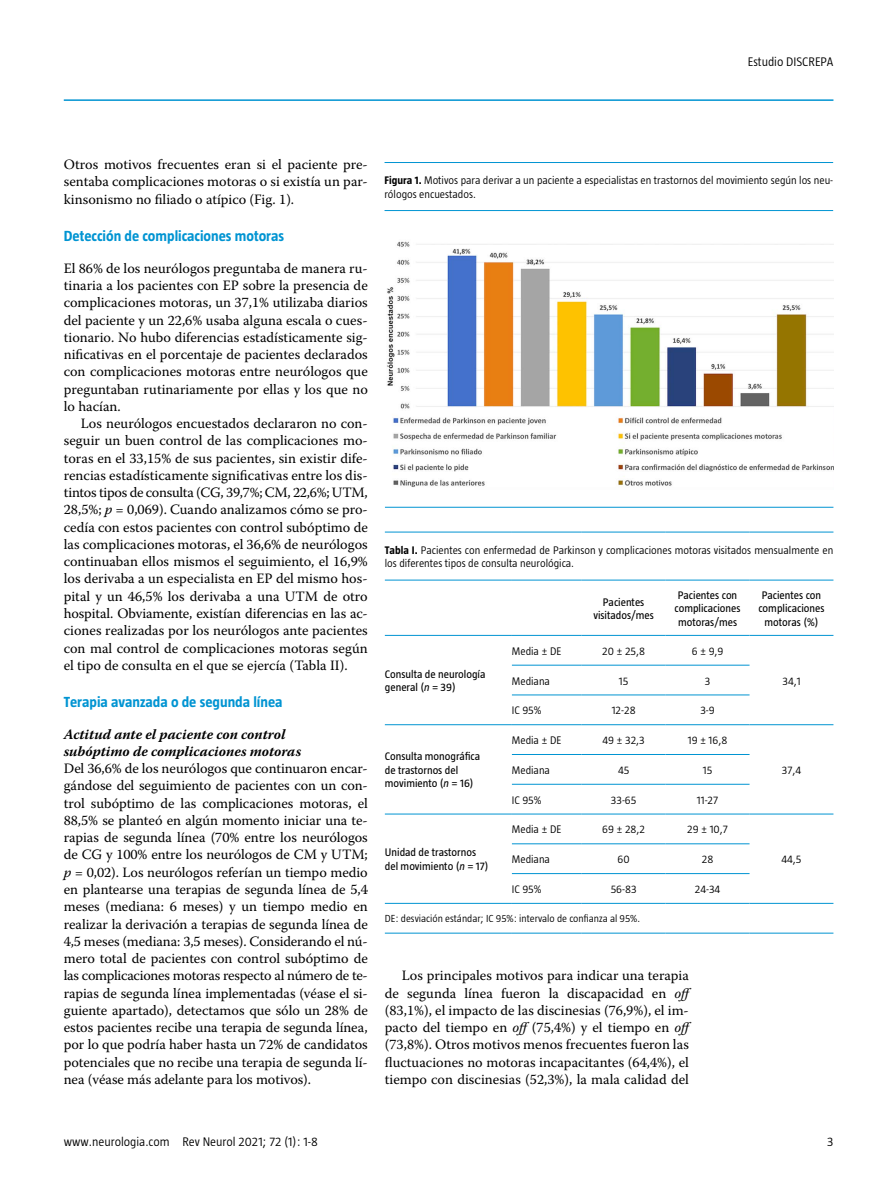
<style>
.page{position:relative;width:893px;height:1191px;background:#fff}
.page>*{position:absolute;margin:0;border:0;box-sizing:border-box;transform-origin:0 0}
.t1{font:700 15px "Taz";color:#0094d2}
.t2{font:14.25px/17.2px "Warnock Pro";color:#000;text-align:justify}
.t3{font:italic 700 14.25px/17.2px "Warnock Pro";color:#000}
.t4{font:300 12.75px "Taz";color:#000}
.t5{font:300 11.25px/13.5px "Taz";color:#000}
.t6{font:11.25px/13.5px "Taz";color:#000;text-align:center}
.t7{font:300 10.5px "Taz";color:#000}
.s1{font-style:italic}
.s2{font-weight:700}
</style>
<div class="page">
<hr style="left:64px;top:99px;width:769px;height:2px;background:#0094d2">
<hr style="left:385px;top:635px;width:127px;height:1px;background:#0094d2">
<hr style="left:512px;top:635px;width:70px;height:1px;background:#0094d2">
<hr style="left:582px;top:635px;width:84px;height:1px;background:#0094d2">
<hr style="left:666px;top:635px;width:83px;height:1px;background:#0094d2">
<hr style="left:749px;top:635px;width:84px;height:1px;background:#0094d2">
<hr style="left:512px;top:665px;width:70px;height:1px;background:#0094d2">
<hr style="left:582px;top:665px;width:84px;height:1px;background:#0094d2">
<hr style="left:666px;top:665px;width:83px;height:1px;background:#0094d2">
<hr style="left:512px;top:694px;width:70px;height:1px;background:#0094d2">
<hr style="left:582px;top:694px;width:84px;height:1px;background:#0094d2">
<hr style="left:666px;top:694px;width:83px;height:1px;background:#0094d2">
<hr style="left:385px;top:724px;width:127px;height:1px;background:#0094d2">
<hr style="left:512px;top:724px;width:70px;height:1px;background:#0094d2">
<hr style="left:582px;top:724px;width:84px;height:1px;background:#0094d2">
<hr style="left:666px;top:724px;width:83px;height:1px;background:#0094d2">
<hr style="left:749px;top:724px;width:84px;height:1px;background:#0094d2">
<hr style="left:512px;top:754px;width:70px;height:1px;background:#0094d2">
<hr style="left:582px;top:754px;width:84px;height:1px;background:#0094d2">
<hr style="left:666px;top:754px;width:83px;height:1px;background:#0094d2">
<hr style="left:512px;top:784px;width:70px;height:1px;background:#0094d2">
<hr style="left:582px;top:784px;width:84px;height:1px;background:#0094d2">
<hr style="left:666px;top:784px;width:83px;height:1px;background:#0094d2">
<hr style="left:385px;top:813px;width:127px;height:1px;background:#0094d2">
<hr style="left:512px;top:813px;width:70px;height:1px;background:#0094d2">
<hr style="left:582px;top:813px;width:84px;height:1px;background:#0094d2">
<hr style="left:666px;top:813px;width:83px;height:1px;background:#0094d2">
<hr style="left:749px;top:813px;width:84px;height:1px;background:#0094d2">
<hr style="left:512px;top:843px;width:70px;height:1px;background:#0094d2">
<hr style="left:582px;top:843px;width:84px;height:1px;background:#0094d2">
<hr style="left:666px;top:843px;width:83px;height:1px;background:#0094d2">
<hr style="left:512px;top:873px;width:70px;height:1px;background:#0094d2">
<hr style="left:582px;top:873px;width:84px;height:1px;background:#0094d2">
<hr style="left:666px;top:873px;width:83px;height:1px;background:#0094d2">
<hr style="left:385px;top:531px;width:127px;height:1px;background:#0094d2">
<hr style="left:512px;top:531px;width:70px;height:1px;background:#0094d2">
<hr style="left:582px;top:531px;width:84px;height:1px;background:#0094d2">
<hr style="left:666px;top:531px;width:83px;height:1px;background:#0094d2">
<hr style="left:749px;top:531px;width:84px;height:1px;background:#0094d2">
<hr style="left:385px;top:580px;width:127px;height:1px;background:#0094d2">
<hr style="left:512px;top:580px;width:70px;height:1px;background:#0094d2">
<hr style="left:582px;top:580px;width:84px;height:1px;background:#0094d2">
<hr style="left:666px;top:580px;width:83px;height:1px;background:#0094d2">
<hr style="left:749px;top:580px;width:84px;height:1px;background:#0094d2">
<hr style="left:385px;top:903px;width:127px;height:1px;background:#0094d2">
<hr style="left:512px;top:903px;width:70px;height:1px;background:#0094d2">
<hr style="left:582px;top:903px;width:84px;height:1px;background:#0094d2">
<hr style="left:666px;top:903px;width:83px;height:1px;background:#0094d2">
<hr style="left:749px;top:903px;width:84px;height:1px;background:#0094d2">
<hr style="left:385px;top:932px;width:127px;height:1px;background:#0094d2">
<hr style="left:512px;top:932px;width:70px;height:1px;background:#0094d2">
<hr style="left:582px;top:932px;width:84px;height:1px;background:#0094d2">
<hr style="left:666px;top:932px;width:83px;height:1px;background:#0094d2">
<hr style="left:749px;top:932px;width:84px;height:1px;background:#0094d2">
<hr style="left:385px;top:507px;width:448px;height:1px;background:#0094d2">
<hr style="left:385px;top:162px;width:448px;height:1px;background:#0094d2">
<hr style="left:385px;top:210px;width:448px;height:1px;background:#0094d2">
<img style="left:387px;top:241px;width:446px;height:246px">
<p class="t4" style="left:748px;top:54px;width:87px">Estudio DISCREPA</p>
<p class="t2" style="left:64px;top:156px;width:306px">Otros motivos frecuentes eran si el paciente pre&shy;sentaba complicaciones motoras o si existía un par&shy;kinsonismo no filiado o atípico (Fig. 1).</p>
<p class="t1" style="left:64px;top:228px;width:222px">Detección de complicaciones motoras</p>
<p class="t2" style="left:64px;top:259px;width:306px">El 86% de los neurólogos preguntaba de manera ru&shy;tinaria a los pacientes con EP sobre la presencia de complicaciones motoras, un 37,1% utilizaba diarios del paciente y un 22,6% usaba alguna escala o cues&shy;tionario. No hubo diferencias estadísticamente sig&shy;nificativas en el porcentaje de pacientes declarados con complicaciones motoras entre neurólogos que preguntaban rutinariamente por ellas y los que no lo hacían.</p>
<p class="t2" style="left:64px;top:414px;width:306px;text-indent:17px">Los neurólogos encuestados declararon no con&shy;seguir un buen control de las complicaciones mo&shy;toras en el 33,15% de sus pacientes, sin existir dife&shy;rencias estadísticamente significativas entre los dis&shy;tintos tipos de consulta (CG, 39,7%; CM, 22,6%; UTM, 28,5%; <span class="s1">p</span> = 0,069). Cuando analizamos cómo se pro&shy;cedía con estos pacientes con control subóptimo de las complicaciones motoras, el 36,6% de neurólogos continuaban ellos mismos el seguimiento, el 16,9% los derivaba a un especialista en EP del mismo hos&shy;pital y un 46,5% los derivaba a una UTM de otro hospital. Obviamente, existían diferencias en las ac&shy;ciones realizadas por los neurólogos ante pacientes con mal control de complicaciones motoras según el tipo de consulta en el que se ejercía (Tabla II).</p>
<p class="t1" style="left:64px;top:693px;width:220px">Terapia avanzada o de segunda línea</p>
<p class="t3" style="left:64px;top:725px;width:239px">Actitud ante el paciente con control subóptimo de complicaciones motoras</p>
<p class="t2" style="left:64px;top:759px;width:306px">Del 36,6% de los neurólogos que continuaron encar&shy;gándose del seguimiento de pacientes con un con&shy;trol subóptimo de las complicaciones motoras, el 88,5% se planteó en algún momento iniciar una te&shy;rapias de segunda línea (70% entre los neurólogos de CG y 100% entre los neurólogos de CM y UTM; <span class="s1">p</span> = 0,02). Los neurólogos referían un tiempo medio en plantearse una terapias de segunda línea de 5,4 meses (mediana: 6 meses) y un tiempo medio en realizar la derivación a terapias de segunda línea de 4,5 meses (mediana: 3,5 meses). Considerando el nú&shy;mero total de pacientes con control subóptimo de las complicaciones motoras respecto al número de te&shy;rapias de segunda línea implementadas (véase el si&shy;guiente apartado), detectamos que sólo un 28% de estos pacientes recibe una terapia de segunda línea, por lo que podría haber hasta un 72% de candidatos potenciales que no recibe una terapia de segunda lí&shy;nea (véase más adelante para los motivos).</p>
<p class="t5" style="left:385px;top:174px;width:450px"><span class="s2">Figura 1.</span> Motivos para derivar a un paciente a especialistas en trastornos del movimiento según los neu&shy;rólogos encuestados.</p>
<p class="t5" style="left:385px;top:543px;width:450px"><span class="s2">Tabla I.</span> Pacientes con enfermedad de Parkinson y complicaciones motoras visitados mensualmente en los diferentes tipos de consulta neurológica.</p>
<p class="t6" style="left:593px;top:595px;width:62px">Pacientes visitados/mes</p>
<p class="t6" style="left:674px;top:588px;width:68px">Pacientes con complicaciones motoras/mes</p>
<p class="t6" style="left:758px;top:588px;width:68px">Pacientes con complicaciones motoras (%)</p>
<p class="t6" style="left:385px;top:667px;width:102px;text-align:left">Consulta de neurología general (<span class="s1">n</span> = 39)</p>
<p class="t6" style="left:385px;top:749px;width:97px;text-align:left">Consulta monográfica de trastornos del movimiento (<span class="s1">n</span> = 16)</p>
<p class="t5" style="left:512px;top:644px;width:51px">Media ± DE</p>
<p class="t5" style="left:602px;top:644px;width:44px">20 ± 25,8</p>
<p class="t5" style="left:692px;top:644px;width:33px">6 ± 9,9</p>
<p class="t5" style="left:512px;top:674px;width:40px">Mediana</p>
<p class="t5" style="left:619px;top:674px;width:11px">15</p>
<p class="t5" style="left:705px;top:674px;width:7px">3</p>
<p class="t5" style="left:782px;top:674px;width:20px">34,1</p>
<p class="t5" style="left:512px;top:703px;width:31px">IC 95%</p>
<p class="t5" style="left:612px;top:703px;width:25px">12-28</p>
<p class="t5" style="left:700px;top:703px;width:16px">3-9</p>
<p class="t5" style="left:512px;top:733px;width:51px">Media ± DE</p>
<p class="t5" style="left:603px;top:733px;width:44px">49 ± 32,3</p>
<p class="t5" style="left:688px;top:733px;width:41px">19 ± 16,8</p>
<p class="t5" style="left:512px;top:763px;width:40px">Mediana</p>
<p class="t5" style="left:618px;top:763px;width:13px">45</p>
<p class="t5" style="left:703px;top:763px;width:11px">15</p>
<p class="t5" style="left:782px;top:763px;width:21px">37,4</p>
<p class="t5" style="left:512px;top:793px;width:31px">IC 95%</p>
<p class="t5" style="left:611px;top:793px;width:27px">33-65</p>
<p class="t5" style="left:697px;top:793px;width:23px">11-27</p>
<p class="t5" style="left:512px;top:822px;width:51px">Media ± DE</p>
<p class="t5" style="left:602px;top:822px;width:44px">69 ± 28,2</p>
<p class="t5" style="left:687px;top:822px;width:42px">29 ± 10,7</p>
<p class="t5" style="left:512px;top:852px;width:40px">Mediana</p>
<p class="t5" style="left:618px;top:852px;width:14px">60</p>
<p class="t5" style="left:702px;top:852px;width:13px">28</p>
<p class="t5" style="left:781px;top:852px;width:22px">44,5</p>
<p class="t5" style="left:512px;top:882px;width:31px">IC 95%</p>
<p class="t5" style="left:611px;top:882px;width:27px">56-83</p>
<p class="t5" style="left:695px;top:882px;width:27px">24-34</p>
<p class="t7" style="left:385px;top:913px;width:257px">DE: desviación estándar; IC 95%: intervalo de confianza al 95%.</p>
<p class="t6" style="left:385px;top:845px;width:105px;text-align:left">Unidad de trastornos del movimiento (<span class="s1">n</span> = 17)</p>
<p class="t2" style="left:385px;top:966px;width:311px;text-align:left;text-indent:17px">Los principales motivos para indicar una terapia de segunda línea fueron la discapacidad en <span class="s1">off </span>(83,1%), el impacto de las discinesias (76,9%), el im&shy;pacto del tiempo en <span class="s1">off</span>(75,4%) y el tiempo en <span class="s1">off </span>(73,8%). Otros motivos menos frecuentes fueron las fluctuaciones no motoras incapacitantes (64,4%), el tiempo con discinesias (52,3%), la mala calidad del</p>
<p class="t4" style="left:64px;top:1134px;width:256px">www.neurologia.com Rev Neurol 2021; 72 (1): 1-8</p>
<p class="t4" style="left:827px;top:1134px;width:8px">3</p>
</div>
